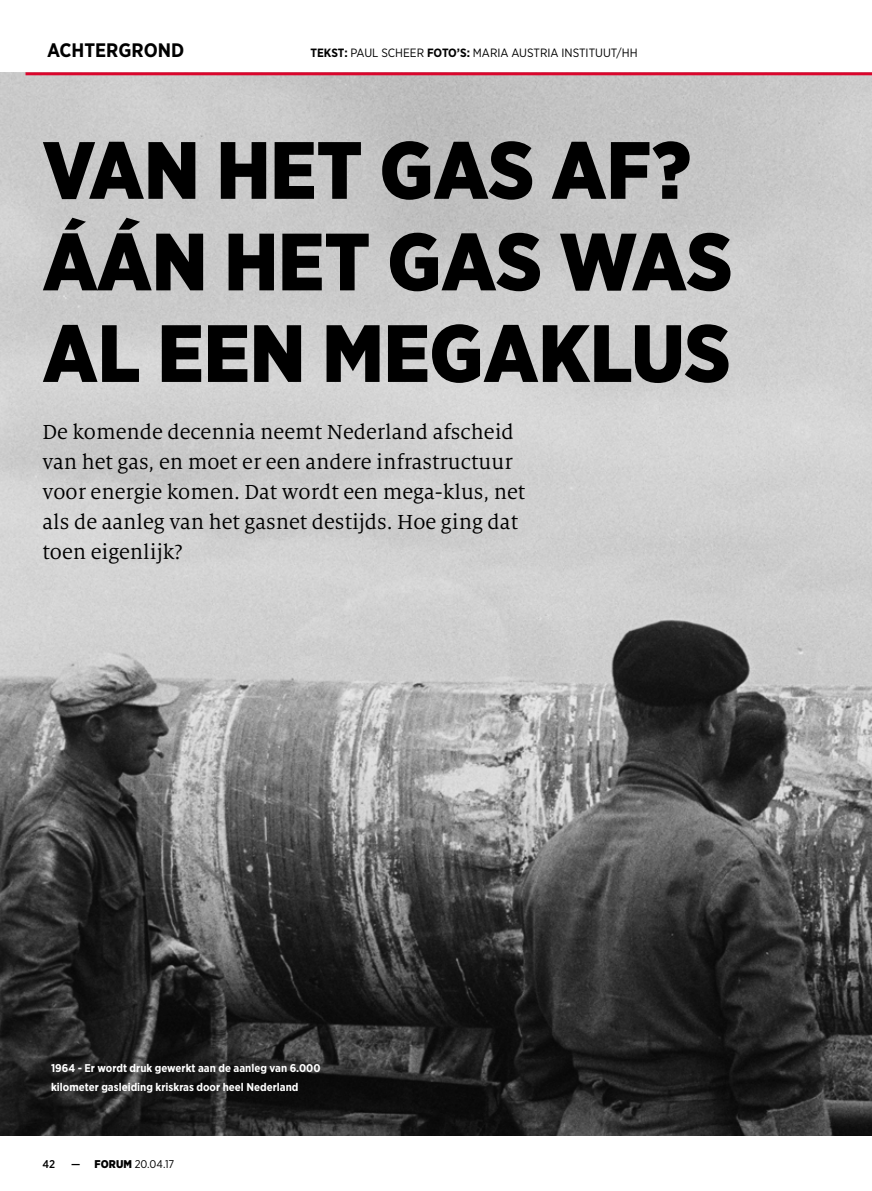
<style>
.page{position:relative;width:872px;height:1191px;background:#fff}
.page>*{position:absolute;margin:0;border:0;box-sizing:border-box;transform-origin:0 0}
.t1{font:900 81px/91.5px "Gotham Narrow";color:#000}
.t2{font:22.5px/30px "Milo Serif Pro";color:#000}
.t3{font:700 19.5px "Gotham Narrow";color:#000}
.t4{font:12px "Gotham Narrow";color:#000}
.t5{font:700 11.25px/19.2px "Gotham Narrow";color:#fff}
.t6{font:11.25px "Gotham Narrow";color:#000}
.t7{font:500 11.25px "Gotham Narrow";color:#000}
.s1{font-weight:700}
.s2{font-weight:500}
.s3{font-weight:900}
</style>
<div class="page">
<img style="left:0;top:72px;width:872px;height:1063px">
<hr style="left:26px;top:72px;width:846px;height:3px;background:#db052c">
<p class="t3" style="left:47px;top:38px;width:139px">ACHTERGROND</p>
<p class="t4" style="left:310px;top:46px;width:328px"><span class="s1">TEKST:</span> PAUL SCHEER <span class="s1">FOTO’S:</span> MARIA AUSTRIA INSTITUUT/HH</p>
<h1 class="t1" style="left:43px;top:124px;width:691px">VAN HET GAS AF?<br>ÁÁN HET GAS WAS<br>AL EEN MEGAKLUS</h1>
<p class="t2" style="left:43px;top:417px;width:484px">De komende decennia neemt Nederland afscheid van het gas, en moet er een andere infrastructuur voor energie komen. Dat wordt een mega-klus, net als de aanleg van het gasnet destijds. Hoe ging dat toen eigenlijk?</p>
<p class="t5" style="left:51px;top:1058px;width:271px">1964 - Er wordt druk gewerkt aan de aanleg van 6.000 kilometer gasleiding kriskras door heel Nederland</p>
<p class="t7" style="left:43px;top:1156px;width:14px">42</p>
<p class="t6" style="left:71px;top:1156px;width:105px"><span class="s2">—</span> <span class="s3">FORUM</span> 20.04.17</p>
</div>
